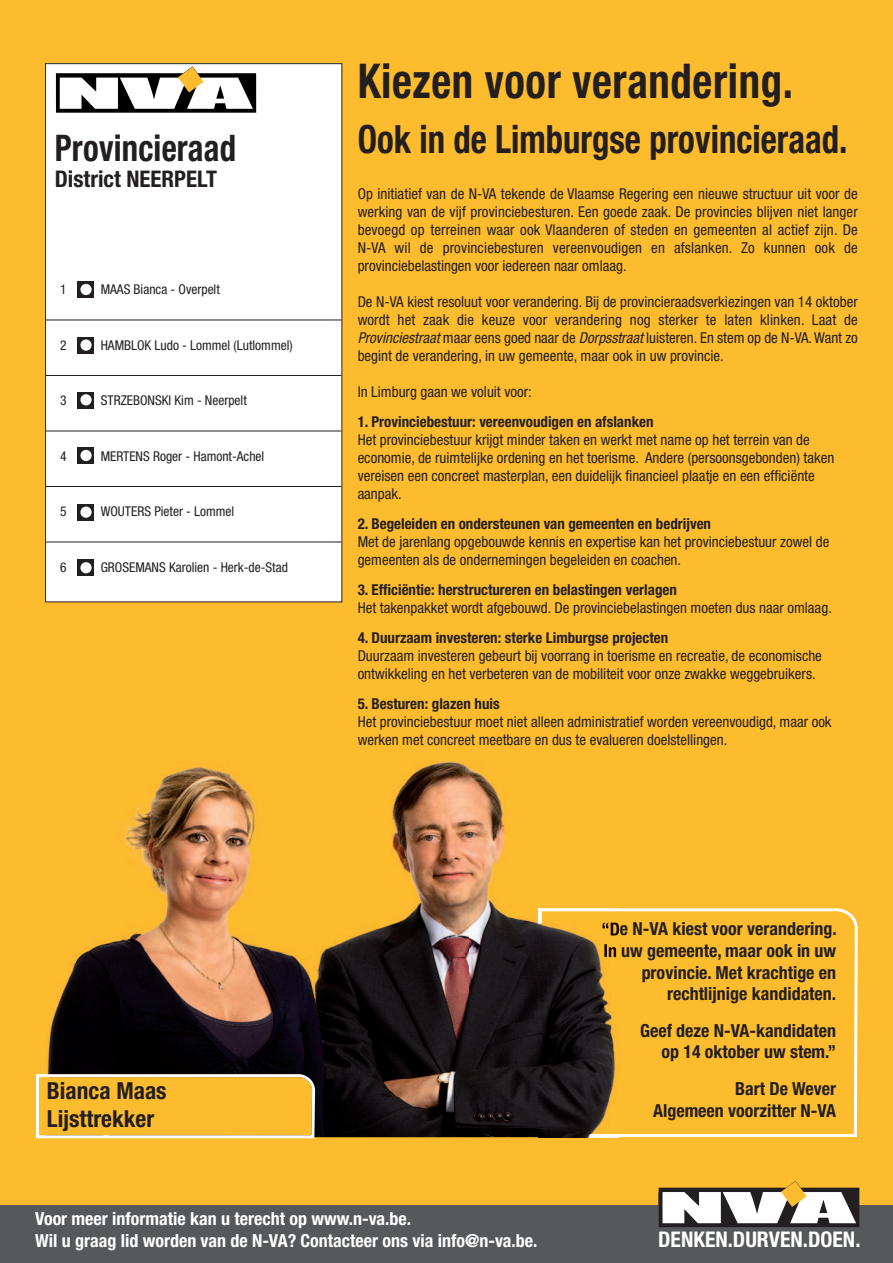
<style>
.page{position:relative;width:893px;height:1263px;background:#fff}
.page>*{position:absolute;margin:0;border:0;box-sizing:border-box;transform-origin:0 0}
.t1{font:700 condensed 48px "Helvetica Neue LT Std";letter-spacing:.015em;color:#231f20;scale:.89 1}
.t2{font:700 condensed 39px "Helvetica Neue LT Std";color:#231f20;scale:.89 1}
.t3{font:700 condensed 36.75px "Helvetica Neue LT Std";letter-spacing:.005em;color:#231f20;scale:.89 1}
.t4{font:700 condensed 23.55px/28.2px "Helvetica Neue LT Std";color:#231f20}
.t5{font:700 condensed 22.95px "Helvetica Neue LT Std";color:#231f20}
.t6{font:700 condensed 21.6px "Helvetica Neue LT Std";color:#fff}
.t7{font:700 condensed 18px/21.6px "Helvetica Neue LT Std";color:#231f20;text-align:right}
.t8{font:700 condensed 18px/21.6px "Helvetica Neue LT Std";color:#fff}
.t9{font:condensed 15px/18px "Helvetica Neue LT Std";color:#231f20}
.t10{font:700 condensed 15px "Helvetica Neue LT Std";color:#231f20}
.t11{font:condensed 13.5px "Helvetica Neue LT Std";color:#231f20}
.s1{font-style:italic}
</style>
<div class="page">
<div style="left:3px;top:7px;width:890px;height:1200px;background:#fdbb2e"></div>
<svg style="left:619px;top:908px;width:239px;height:229px"></svg>
<img style="left:47px;top:761px;width:572px;height:376px">
<img style="left:538px;top:908px;width:81px;height:3px">
<img style="left:484px;top:1133px;width:54px;height:4px">
<img style="left:602px;top:922px;width:17px;height:14px">
<svg style="left:604px;top:944px;width:13px;height:13px"></svg>
<img style="left:469px;top:882px;width:69px;height:251px">
<img style="left:538px;top:909px;width:3px;height:228px">
<svg style="left:36px;top:1074px;width:279px;height:64px"></svg>
<div style="left:46px;top:64px;width:296px;height:538px;background:#fff"></div>
<div style="left:45px;top:63px;width:297px;height:539px;border:1px solid #231f20"></div>
<svg style="left:56px;top:66px;width:200px;height:47px"></svg>
<hr style="left:46px;top:320px;width:295px;height:1px;background:#231f20">
<hr style="left:46px;top:375px;width:295px;height:1px;background:#231f20">
<hr style="left:46px;top:431px;width:295px;height:1px;background:#231f20">
<hr style="left:46px;top:486px;width:295px;height:1px;background:#231f20">
<hr style="left:46px;top:542px;width:295px;height:1px;background:#231f20">
<div style="left:77px;top:281px;width:17px;height:17px;background:#231f20"></div>
<div style="left:80px;top:284px;width:12px;height:11px;background:#fff;border-radius:50%"></div>
<div style="left:77px;top:337px;width:17px;height:17px;background:#231f20"></div>
<div style="left:80px;top:339px;width:12px;height:12px;background:#fff;border-radius:50%"></div>
<div style="left:77px;top:392px;width:17px;height:16px;background:#231f20"></div>
<div style="left:80px;top:394px;width:12px;height:11px;background:#fff;border-radius:50%"></div>
<div style="left:77px;top:447px;width:17px;height:17px;background:#231f20"></div>
<div style="left:80px;top:450px;width:12px;height:11px;background:#fff;border-radius:50%"></div>
<div style="left:77px;top:504px;width:17px;height:17px;background:#231f20"></div>
<div style="left:80px;top:506px;width:12px;height:12px;background:#fff;border-radius:50%"></div>
<div style="left:77px;top:559px;width:17px;height:17px;background:#231f20"></div>
<div style="left:80px;top:562px;width:12px;height:11px;background:#fff;border-radius:50%"></div>
<div style="left:0;top:1205px;width:893px;height:58px;background:#57585a"></div>
<svg style="left:658px;top:1181px;width:201px;height:46px"></svg>
<h3 class="t3" style="left:55px;top:135px;width:205px">Provincieraad</h3>
<h3 class="t5" style="left:55px;top:171px;width:164px">District NEERPELT</h3>
<p class="t11" style="left:60px;top:284px;width:8px">1</p>
<p class="t11" style="left:101px;top:284px;width:121px">MAAS Bianca - Overpelt</p>
<p class="t11" style="left:60px;top:340px;width:8px">2</p>
<p class="t11" style="left:101px;top:340px;width:193px">HAMBLOK Ludo - Lommel (Lutlommel)</p>
<p class="t11" style="left:60px;top:395px;width:8px">3</p>
<p class="t11" style="left:101px;top:395px;width:148px">STRZEBONSKI Kim - Neerpelt</p>
<p class="t11" style="left:60px;top:451px;width:8px">4</p>
<p class="t11" style="left:101px;top:451px;width:165px">MERTENS Roger - Hamont-Achel</p>
<p class="t11" style="left:60px;top:506px;width:8px">5</p>
<p class="t11" style="left:101px;top:506px;width:135px">WOUTERS Pieter - Lommel</p>
<p class="t11" style="left:60px;top:562px;width:8px">6</p>
<p class="t11" style="left:101px;top:562px;width:189px">GROSEMANS Karolien - Herk-de-Stad</p>
<h1 class="t1" style="left:358px;top:63px;width:491px">Kiezen voor verandering.</h1>
<h2 class="t2" style="left:358px;top:126px;width:552px">Ook in de Limburgse provincieraad.</h2>
<p class="t9" style="left:358px;top:186px;width:502px;text-align:justify">Op initiatief van de N-VA tekende de Vlaamse Regering een nieuwe structuur uit voor de werking van de vijf provinciebesturen. Een goede zaak. De provincies blijven niet langer bevoegd op terreinen waar ook Vlaanderen of steden en gemeenten al actief zijn. De N-VA wil de provinciebesturen vereenvoudigen en afslanken. Zo kunnen ook de provinciebelastingen voor iedereen naar omlaag.</p>
<p class="t9" style="left:358px;top:294px;width:502px;text-align:justify">De N-VA kiest resoluut voor verandering. Bij de provincieraadsverkiezingen van 14 oktober wordt het zaak die keuze voor verandering nog sterker te laten klinken. Laat de <span class="s1">Provinciestraat</span> maar eens goed naar de <span class="s1">Dorpsstraat</span> luisteren. En stem op de N-VA. Want zo begint de verandering, in uw gemeente, maar ook in uw provincie.</p>
<p class="t9" style="left:358px;top:384px;width:176px">In Limburg gaan we voluit voor:</p>
<p class="t10" style="left:358px;top:416px;width:297px">1. Provinciebestuur: vereenvoudigen en afslanken</p>
<p class="t9" style="left:358px;top:432px;width:478px">Het provinciebestuur krijgt minder taken en werkt met name op het terrein van de economie, de ruimtelijke ordening en het toerisme. Andere (persoonsgebonden) taken vereisen een concreet masterplan, een duidelijk financieel plaatje en een efficiënte aanpak.</p>
<p class="t10" style="left:358px;top:518px;width:355px">2. Begeleiden en ondersteunen van gemeenten en bedrijven</p>
<p class="t9" style="left:358px;top:534px;width:473px">Met de jarenlang opgebouwde kennis en expertise kan het provinciebestuur zowel de gemeenten als de ondernemingen begeleiden en coachen.</p>
<p class="t10" style="left:358px;top:584px;width:321px">3. Efficiëntie: herstructureren en belastingen verlagen</p>
<p class="t9" style="left:358px;top:600px;width:476px">Het takenpakket wordt afgebouwd. De provinciebelastingen moeten dus naar omlaag.</p>
<p class="t10" style="left:358px;top:632px;width:312px">4. Duurzaam investeren: sterke Limburgse projecten</p>
<p class="t9" style="left:358px;top:648px;width:466px">Duurzaam investeren gebeurt bij voorrang in toerisme en recreatie, de economische ontwikkeling en het verbeteren van de mobiliteit voor onze zwakke weggebruikers.</p>
<p class="t10" style="left:358px;top:698px;width:144px">5. Besturen: glazen huis</p>
<p class="t9" style="left:358px;top:714px;width:475px">Het provinciebestuur moet niet alleen administratief worden vereenvoudigd, maar ook werken met concreet meetbare en dus te evalueren doelstellingen.</p>
<h3 class="t4" style="left:47px;top:1078px;width:121px">Bianca Maas<br>Lijsttrekker</h3>
<p class="t7" style="left:601px;top:920px;width:237px">“De N-VA kiest voor verandering.<br>In uw gemeente, maar ook in uw provincie. Met krachtige en rechtlijnige kandidaten.</p>
<p class="t7" style="left:640px;top:1021px;width:198px">Geef deze N-VA-kandidaten op 14 oktober uw stem.”</p>
<p class="t7" style="left:653px;top:1079px;width:185px">Bart De Wever<br>Algemeen voorzitter N-VA</p>
<p class="t8" style="left:35px;top:1209px;width:504px">Voor meer informatie kan u terecht op www.n-va.be.<br>Wil u graag lid worden van de N-VA? Contacteer ons via info@n-va.be.</p>
<h3 class="t6" style="left:658px;top:1231px;width:204px">DENKEN.DURVEN.DOEN.</h3>
</div>
